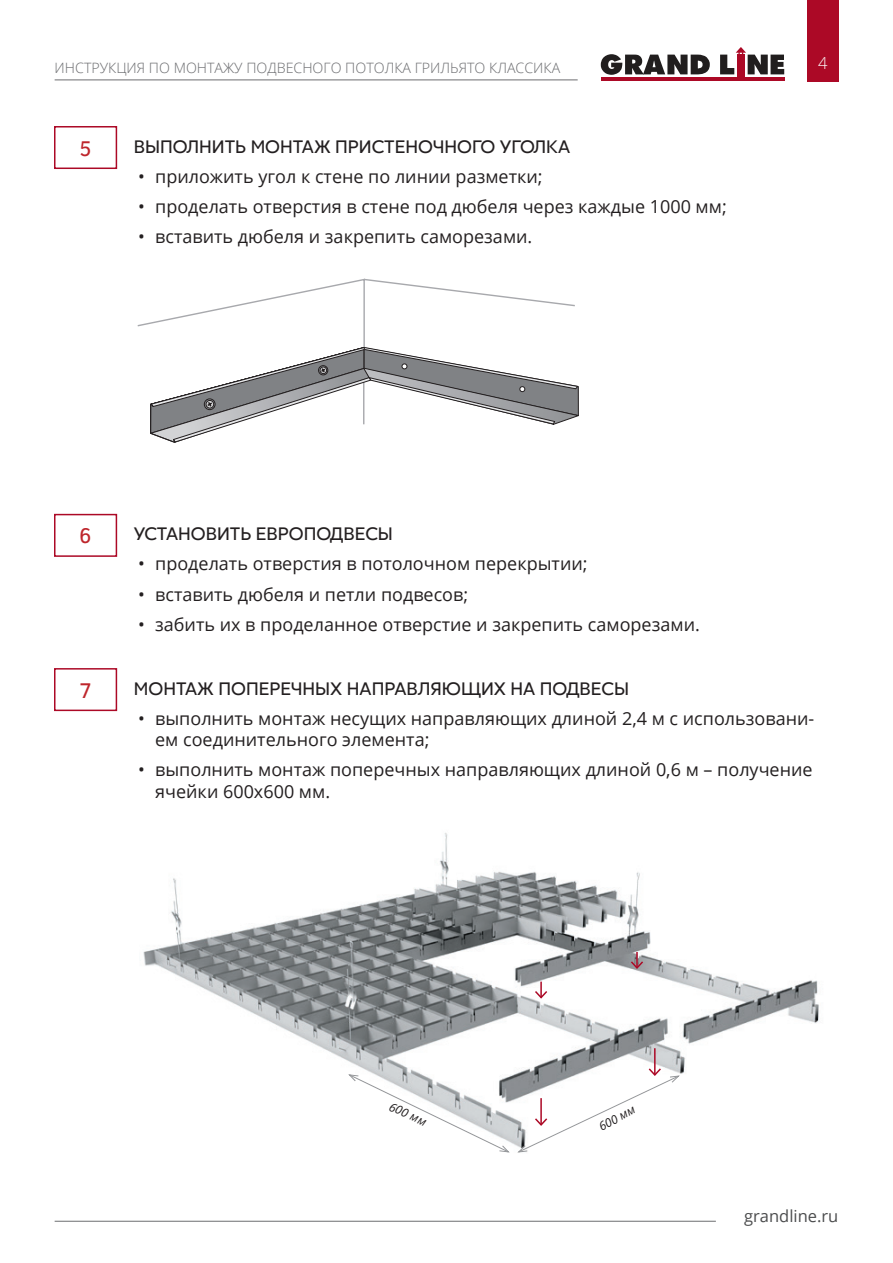
<style>
.page{position:relative;width:893px;height:1263px;background:#fff}
.page>*{position:absolute;margin:0;border:0;box-sizing:border-box;transform-origin:0 0}
.t1{font:21px "Red Ring";color:#be262c}
.t2{font:18px/21.6px "Open Sans";color:#231f20}
.t3{font:18px "Red Ring";color:#231f20}
.t4{font:16.5px "Open Sans";color:#4b4c4d}
.t5{font:300 16.5px "Open Sans";color:#fff}
.t6{font:300 14.25px "Open Sans";color:#6c6d70}
.t7{font:italic 12px "Open Sans";color:#231f20}
</style>
<div class="page">
<div style="left:807px;top:0;width:31px;height:81px;background:#ac0926"></div>
<div style="left:737px;top:55px;width:7px;height:24px;background:#ac0926"></div>
<hr style="left:601px;top:77px;width:183px;height:3px;background:#ac0926">
<svg style="left:601px;top:54px;width:109px;height:21px"></svg>
<svg style="left:720px;top:47px;width:64px;height:27px"></svg>
<hr style="left:55px;top:80px;width:523px;height:1px;background:#6c6d70">
<hr style="left:55px;top:1221px;width:661px;height:1px;background:#6c6d70">
<div style="left:54px;top:126px;width:63px;height:43px;border:2px solid #ac0926"></div>
<div style="left:54px;top:514px;width:63px;height:43px;border:2px solid #ac0926"></div>
<div style="left:54px;top:668px;width:63px;height:43px;border:2px solid #ac0926"></div>
<svg style="left:137px;top:278px;width:438px;height:67px"></svg>
<svg style="left:150px;top:345px;width:429px;height:98px"></svg>
<img style="left:143px;top:833px;width:676px;height:320px">
<svg style="left:347px;top:1058px;width:164px;height:95px"></svg>
<hr style="left:654px;top:1048px;width:2px;height:27px;background:#ac0926">
<svg style="left:518px;top:1067px;width:161px;height:85px"></svg>
<svg style="left:533px;top:981px;width:16px;height:19px"></svg>
<svg style="left:629px;top:952px;width:16px;height:18px"></svg>
<p class="t6" style="left:55px;top:58px;width:507px">ИНСТРУКЦИЯ ПО МОНТАЖУ ПОДВЕСНОГО ПОТОЛКА ГРИЛЬЯТО КЛАССИКА</p>
<p class="t5" style="left:818px;top:52px;width:11px">4</p>
<p class="t1" style="left:80px;top:135px;width:13px">5</p>
<p class="t3" style="left:134px;top:135px;width:438px">ВЫПОЛНИТЬ МОНТАЖ ПРИСТЕНОЧНОГО УГОЛКА</p>
<p class="t2" style="left:138px;top:165px;width:406px">• приложить угол к стене по линии разметки;</p>
<p class="t2" style="left:138px;top:195px;width:590px">• проделать отверстия в стене под дюбеля через каждые 1000 мм;</p>
<p class="t2" style="left:138px;top:225px;width:396px">• вставить дюбеля и закрепить саморезами.</p>
<p class="t1" style="left:80px;top:523px;width:13px">6</p>
<p class="t1" style="left:80px;top:677px;width:13px">7</p>
<p class="t3" style="left:134px;top:522px;width:260px">УСТАНОВИТЬ ЕВРОПОДВЕСЫ</p>
<p class="t2" style="left:138px;top:553px;width:451px">• проделать отверстия в потолочном перекрытии;</p>
<p class="t2" style="left:138px;top:583px;width:331px">• вставить дюбеля и петли подвесов;</p>
<p class="t2" style="left:138px;top:613px;width:563px">• забить их в проделанное отверстие и закрепить саморезами.</p>
<p class="t3" style="left:134px;top:677px;width:497px">МОНТАЖ ПОПЕРЕЧНЫХ НАПРАВЛЯЮЩИХ НА ПОДВЕСЫ</p>
<p class="t2" style="left:155px;top:707px;width:660px;text-indent:-17px">• выполнить монтаж несущих направляющих длиной 2,4 м с использовани&shy;ем соединительного элемента;</p>
<p class="t2" style="left:155px;top:758px;width:659px;text-indent:-17px">• выполнить монтаж поперечных направляющих длиной 0,6 м – получение ячейки 600х600 мм.</p>
<p class="t7" style="left:393px;top:1098px;width:41px;rotate:24deg">600 мм</p>
<p class="t7" style="left:596px;top:1120px;width:41px;rotate:-29deg">600 мм</p>
<p class="t4" style="left:744px;top:1204px;width:96px">grandline.ru</p>
</div>
